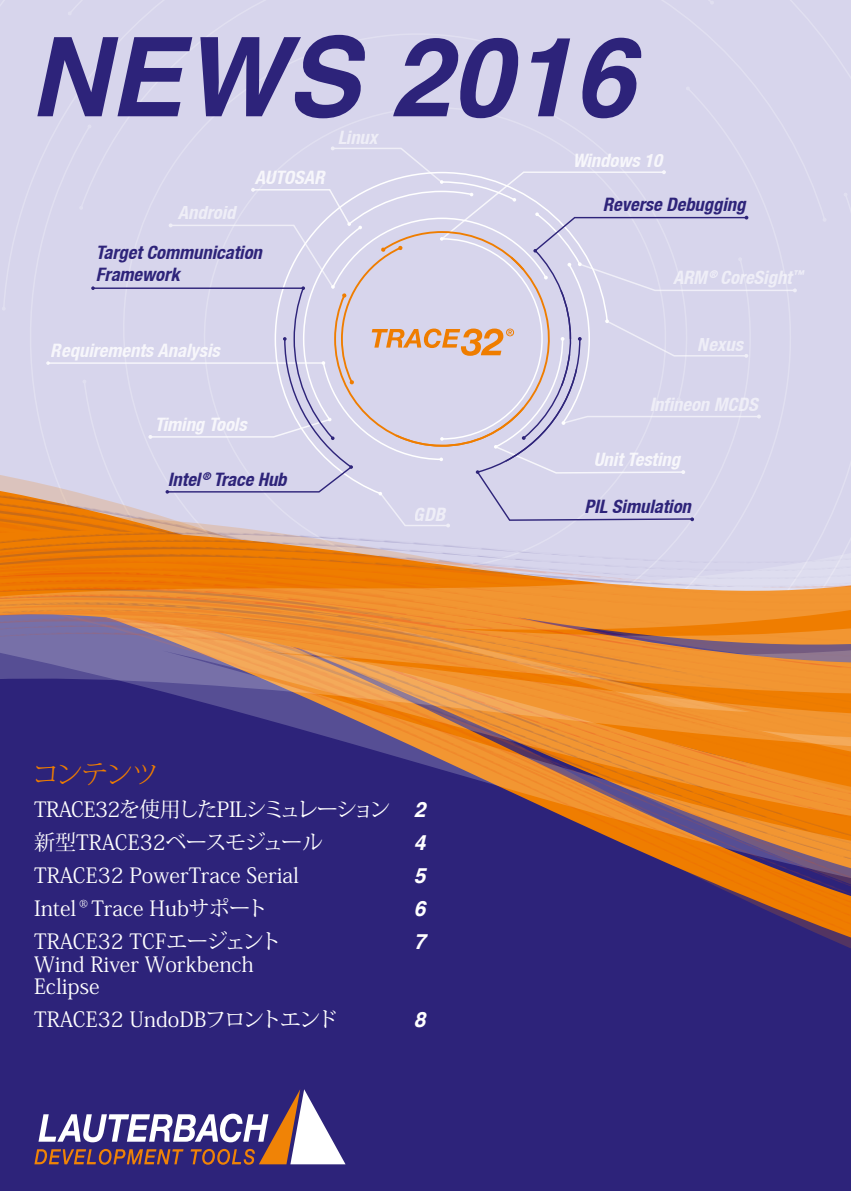
<style>
.page{position:relative;width:851px;height:1191px;background:#fff}
.page>*{position:absolute;margin:0;border:0;box-sizing:border-box;transform-origin:0 0}
.t1{font:italic 700 109.95px "Helvetica";color:#2d237a}
.t2{font:200 27px "Koz Min Pro";letter-spacing:-.075em;color:#ef7d00}
.t3{font:21px/33px "Koz Min Pro";color:#fff}
.t4{font:italic 700 21px/33px "Helvetica";color:#fff;text-align:justify}
.t5{font:italic 700 condensed 18.6px "Helvetica Neue LT";color:#fff}
.t6{font:italic 700 condensed 18.6px/22.2px "Helvetica Neue LT";color:#2e247a}
</style>
<div class="page">
<div style="left:360px;top:66px;width:72px;height:80px;background:#d7d5ec"></div>
<div style="left:357px;top:0;width:75px;height:66px;background:#d7d5ec"></div>
<div style="left:0;top:0;width:357px;height:439px;background:#d7d5ec"></div>
<div style="left:432px;top:0;width:418px;height:439px;background:#d7d5ec"></div>
<div style="left:46px;top:146px;width:750px;height:293px;background:#d7d5ec"></div>
<div style="left:0;top:608px;width:850px;height:583px;background:#2d237a"></div>
<svg style="left:685px;top:871px;width:165px;height:77px"></svg>
<svg style="left:635px;top:849px;width:215px;height:22px"></svg>
<svg style="left:0;top:439px;width:850px;height:154px;background:#dabeb3"></svg>
<svg style="left:0;top:593px;width:850px;height:7px;background:#ee9030"></svg>
<svg style="left:0;top:600px;width:850px;height:8px;background:#ed9031"></svg>
<svg style="left:0;top:608px;width:850px;height:8px;background:#ec8f32"></svg>
<svg style="left:0;top:616px;width:850px;height:233px"></svg>
<svg style="left:34px;top:1089px;width:311px;height:75px"></svg>
<h1 class="t1" style="left:29px;top:-13px;width:606px">NEWS 2016</h1>
<p class="t5" style="left:178px;top:201px;width:59px">Android</p>
<p class="t5" style="left:255px;top:166px;width:71px">AUTOSAR</p>
<p class="t6" style="left:96px;top:241px;width:167px">Target Communication<br>Framework</p>
<p class="t5" style="left:337px;top:126px;width:42px">Linux</p>
<p class="t5" style="left:51px;top:339px;width:170px">Requirements Analysis</p>
<p class="t5" style="left:154px;top:413px;width:94px">Timing Tools</p>
<p class="t6" style="left:168px;top:468px;width:120px">Intel <sup>®</sup> Trace Hub</p>
<p class="t5" style="left:413px;top:503px;width:33px">GDB</p>
<p class="t2" style="left:32px;top:755px;width:128px">コンテンツ</p>
<p class="t3" style="left:34px;top:792px;width:358px">TRACE32を使用したPILシミュレーション新型TRACE32ベースモジュール<br>TRACE32 PowerTrace Serial<br>Intel <sup>®</sup> Trace Hubサポート<br>TRACE32 TCFエージェント</p>
<p class="t3" style="left:34px;top:952px;width:221px;line-height:22.5px">Wind River Workbench<br>Eclipse</p>
<p class="t3" style="left:34px;top:1002px;width:306px">TRACE32 UndoDBフロントエンド</p>
<p class="t4" style="left:414px;top:793px;width:13px">2<br>4<br>5<br>6<br>7</p>
<p class="t4" style="left:414px;top:1003px;width:13px">8</p>
<p class="t5" style="left:572px;top:149px;width:91px">Windows 10</p>
<p class="t6" style="left:603px;top:193px;width:144px">Reverse Debugging</p>
<p class="t5" style="left:673px;top:266px;width:132px">ARM <sup>®</sup> CoreSight<sup>™</sup></p>
<p class="t5" style="left:697px;top:333px;width:47px">Nexus</p>
<p class="t5" style="left:649px;top:393px;width:110px">Infineon MCDS</p>
<p class="t5" style="left:593px;top:448px;width:88px">Unit Testing</p>
<p class="t6" style="left:584px;top:495px;width:108px">PIL Simulation</p>
</div>
